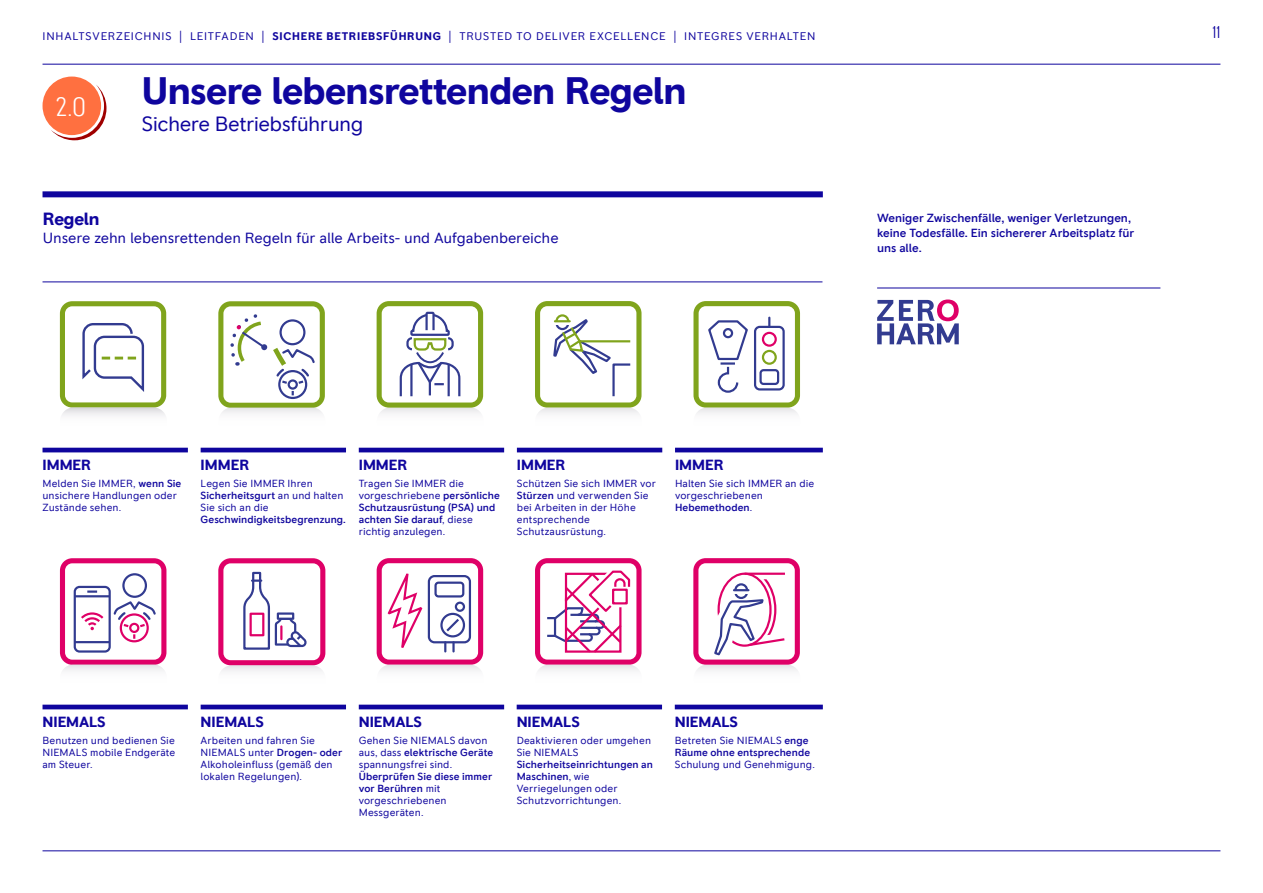
<style>
.page{position:relative;width:1263px;height:893px;background:#fff}
.page>*{position:absolute;margin:0;border:0;box-sizing:border-box;transform-origin:0 0}
.t1{font:700 39px "RR Pioneer";letter-spacing:-.015em;color:#0f059e}
.t2{font:300 condensed 27px "RR Pioneer";color:#fff}
.t3{font:21px "RR Pioneer";letter-spacing:-.03em;color:#0f059e}
.t4{font:700 18px "RR Pioneer";letter-spacing:-.015em;color:#0f059e}
.t5{font:300 condensed 17.4px "RR Pioneer";color:#0f059e}
.t6{font:15px "RR Pioneer";letter-spacing:-.01em;color:#0f059e}
.t7{font:700 15px "RR Pioneer";color:#0f059e}
.t8{font:500 12px/15px "RR Pioneer";letter-spacing:-.005em;color:#0f059e}
.t9{font:11.25px "RR Pioneer";letter-spacing:.07em;color:#0f059e}
.t10{font:700 11.25px "RR Pioneer";letter-spacing:.06em;color:#0f059e}
.t11{font:10.5px/12px "RR Pioneer";letter-spacing:.005em;color:#0f059e}
.t12{font:500 10.5px/12px "RR Pioneer";letter-spacing:.005em;color:#0f059e}
.s1{font-weight:700}
.s2{font-weight:300;font-stretch:condensed;font-size:13.5px}
.s3{font-weight:500}
.s4{font-weight:400}
</style>
<div class="page">
<hr style="left:43px;top:64px;width:1177px;height:1px;background:#0f059e">
<hr style="left:43px;top:850px;width:1177px;height:1px;background:#0f059e">
<div style="left:43px;top:77px;width:58px;height:58px;background:#ff7040;border-radius:50%"></div>
<svg style="left:51px;top:84px;width:55px;height:56px"></svg>
<div style="left:43px;top:191px;width:780px;height:6px;background:#0f059e"></div>
<hr style="left:43px;top:282px;width:779px;height:1px;background:#0f059e">
<hr style="left:43px;top:448px;width:145px;height:4px;background:#0f059e">
<hr style="left:201px;top:448px;width:145px;height:4px;background:#0f059e">
<hr style="left:359px;top:448px;width:145px;height:4px;background:#0f059e">
<hr style="left:517px;top:448px;width:145px;height:4px;background:#0f059e">
<hr style="left:675px;top:448px;width:148px;height:4px;background:#0f059e">
<svg style="left:60px;top:301px;width:106px;height:106px"></svg>
<svg style="left:218px;top:301px;width:107px;height:107px"></svg>
<div style="left:260px;top:312px;width:7px;height:6px;background:#fff"></div>
<svg style="left:535px;top:301px;width:106px;height:107px"></svg>
<svg style="left:693px;top:301px;width:107px;height:107px"></svg>
<svg style="left:60px;top:407px;width:107px;height:28px"></svg>
<div style="left:219px;top:407px;width:106px;height:28px;background:linear-gradient(to bottom,#f0f0f1,#fff);border-radius:14px"></div>
<svg style="left:535px;top:408px;width:107px;height:27px"></svg>
<svg style="left:694px;top:408px;width:106px;height:27px"></svg>
<svg style="left:60px;top:408px;width:107px;height:27px"></svg>
<div style="left:377px;top:407px;width:107px;height:28px;background:linear-gradient(to bottom,#f0f0f1,#fff);border-radius:14px"></div>
<svg style="left:377px;top:301px;width:106px;height:107px"></svg>
<hr style="left:43px;top:705px;width:145px;height:4px;background:#0f059e">
<hr style="left:201px;top:705px;width:145px;height:4px;background:#0f059e">
<hr style="left:359px;top:705px;width:145px;height:4px;background:#0f059e">
<hr style="left:517px;top:705px;width:145px;height:4px;background:#0f059e">
<hr style="left:675px;top:705px;width:148px;height:4px;background:#0f059e">
<svg style="left:60px;top:558px;width:106px;height:107px"></svg>
<svg style="left:218px;top:558px;width:107px;height:107px"></svg>
<div style="left:250px;top:613px;width:14px;height:23px;border:2px solid #df0067"></div>
<svg style="left:377px;top:558px;width:106px;height:107px"></svg>
<svg style="left:535px;top:558px;width:106px;height:107px"></svg>
<svg style="left:60px;top:664px;width:107px;height:28px"></svg>
<svg style="left:60px;top:665px;width:107px;height:27px"></svg>
<div style="left:218px;top:665px;width:108px;height:28px;background:linear-gradient(to bottom,#f0f0f2,#fff);border-radius:14px"></div>
<svg style="left:377px;top:665px;width:107px;height:27px"></svg>
<svg style="left:535px;top:665px;width:107px;height:27px"></svg>
<svg style="left:694px;top:665px;width:106px;height:27px"></svg>
<svg style="left:693px;top:558px;width:107px;height:107px"></svg>
<hr style="left:877px;top:288px;width:283px;height:1px;background:#0f059e">
<svg style="left:877px;top:299px;width:82px;height:45px"></svg>
<p class="t9" style="left:686px;top:30px;width:133px">INTEGRES VERHALTEN</p>
<h3 class="t5" style="left:1212px;top:22px;width:9px">11</h3>
<p class="t9" style="left:272px;top:30px;width:395px"><span class="s1">SICHERE BETRIEBSFÜHRUNG</span> <span class="s2">||</span> TRUSTED TO DELIVER EXCELLENCE</p>
<p class="t9" style="left:43px;top:30px;width:141px">INHALTSVERZEICHNIS <span class="s2">|</span></p>
<p class="t10" style="left:190px;top:29px;width:76px">LEITFADEN <span class="s2">|</span></p>
<p class="t9" style="left:425px;top:30px;width:19px">NG</p>
<p class="t9" style="left:461px;top:30px;width:356px">TRUSTED TO DELIVER EXCELLENCE <span class="s2">||</span> INTEGRES VERHALTEN</p>
<h2 class="t2" style="left:56px;top:92px;width:31px">2.0</h2>
<h1 class="t1" style="left:142px;top:67px;width:546px">Unsere lebensrettenden Regeln</h1>
<h3 class="t3" style="left:142px;top:111px;width:223px">Sichere Betriebsführung</h3>
<h3 class="t4" style="left:43px;top:208px;width:58px">Regeln</h3>
<h3 class="t6" style="left:43px;top:229px;width:517px">Unsere zehn lebensrettenden Regeln für alle Arbeits- und Aufgabenbereiche</h3>
<p class="t8" style="left:877px;top:211px;width:259px">Weniger Zwischenfälle, weniger Verletzungen, keine Todesfälle. Ein sichererer Arbeitsplatz für uns alle.</p>
<h3 class="t7" style="left:43px;top:456px;width:50px">IMMER</h3>
<p class="t11" style="left:43px;top:477px;width:140px">Melden Sie IMMER, <span class="s3">wenn Sie </span>unsichere Handlungen oder<br>Zustände sehen.</p>
<h3 class="t7" style="left:201px;top:456px;width:50px">IMMER</h3>
<p class="t11" style="left:201px;top:477px;width:144px">Legen Sie IMMER Ihren<br><span class="s3">Sicherheitsgurt</span> an und halten<br>Sie sich an die</p>
<p class="t12" style="left:201px;top:513px;width:147px">Geschwindigkeitsbegrenzung.</p>
<h3 class="t7" style="left:359px;top:456px;width:50px">IMMER</h3>
<p class="t11" style="left:359px;top:477px;width:143px">Tragen Sie IMMER die vorgeschriebene <span class="s3">persönliche<br>Schutzausrüstung (PSA) und achten Sie darauf</span>, diese richtig anzulegen.</p>
<h3 class="t7" style="left:517px;top:456px;width:50px">IMMER</h3>
<p class="t11" style="left:517px;top:477px;width:141px">Schützen Sie sich IMMER vor<br><span class="s3">Stürzen</span> und verwenden Sie bei Arbeiten in der Höhe entsprechende<br>Schutzausrüstung.</p>
<h3 class="t7" style="left:675px;top:456px;width:50px">IMMER</h3>
<p class="t11" style="left:675px;top:477px;width:141px">Halten Sie sich IMMER an die vorgeschriebenen<br><span class="s3">Hebemethoden</span>.</p>
<h3 class="t7" style="left:43px;top:713px;width:65px">NIEMALS</h3>
<p class="t11" style="left:43px;top:734px;width:134px;text-align:justify">Benutzen und bedienen Sie NIEMALS mobile Endgeräte am Steuer.</p>
<h3 class="t7" style="left:201px;top:713px;width:65px">NIEMALS</h3>
<p class="t11" style="left:201px;top:734px;width:143px">Arbeiten und fahren Sie<br>NIEMALS unter <span class="s3">Drogen- oder<br></span>Alkoholeinfluss (gemäß den lokalen Regelungen).</p>
<h3 class="t7" style="left:359px;top:713px;width:65px">NIEMALS</h3>
<p class="t11" style="left:359px;top:734px;width:136px">Gehen Sie NIEMALS davon aus, dass <span class="s3">elektrische Geräte </span>spannungsfrei sind.</p>
<p class="t12" style="left:359px;top:770px;width:135px">Überprüfen Sie diese immer vor Berühren <span class="s4">mit vorgeschriebenen<br>Messgeräten.</span></p>
<h3 class="t7" style="left:517px;top:713px;width:65px">NIEMALS</h3>
<p class="t11" style="left:517px;top:734px;width:136px">Deaktivieren oder umgehen<br>Sie NIEMALS</p>
<p class="t11" style="left:517px;top:758px;width:138px"><span class="s3">Sicherheitseinrichtungen an<br>Maschinen</span>, wie<br>Verriegelungen oder<br>Schutzvorrichtungen.</p>
<h3 class="t7" style="left:675px;top:713px;width:65px">NIEMALS</h3>
<p class="t12" style="left:675px;top:734px;width:137px"><span class="s4">Betreten Sie NIEMALS</span> enge<br>Räume ohne entsprechende</p>
<p class="t11" style="left:675px;top:758px;width:142px">Schulung und Genehmigung.</p>
</div>
